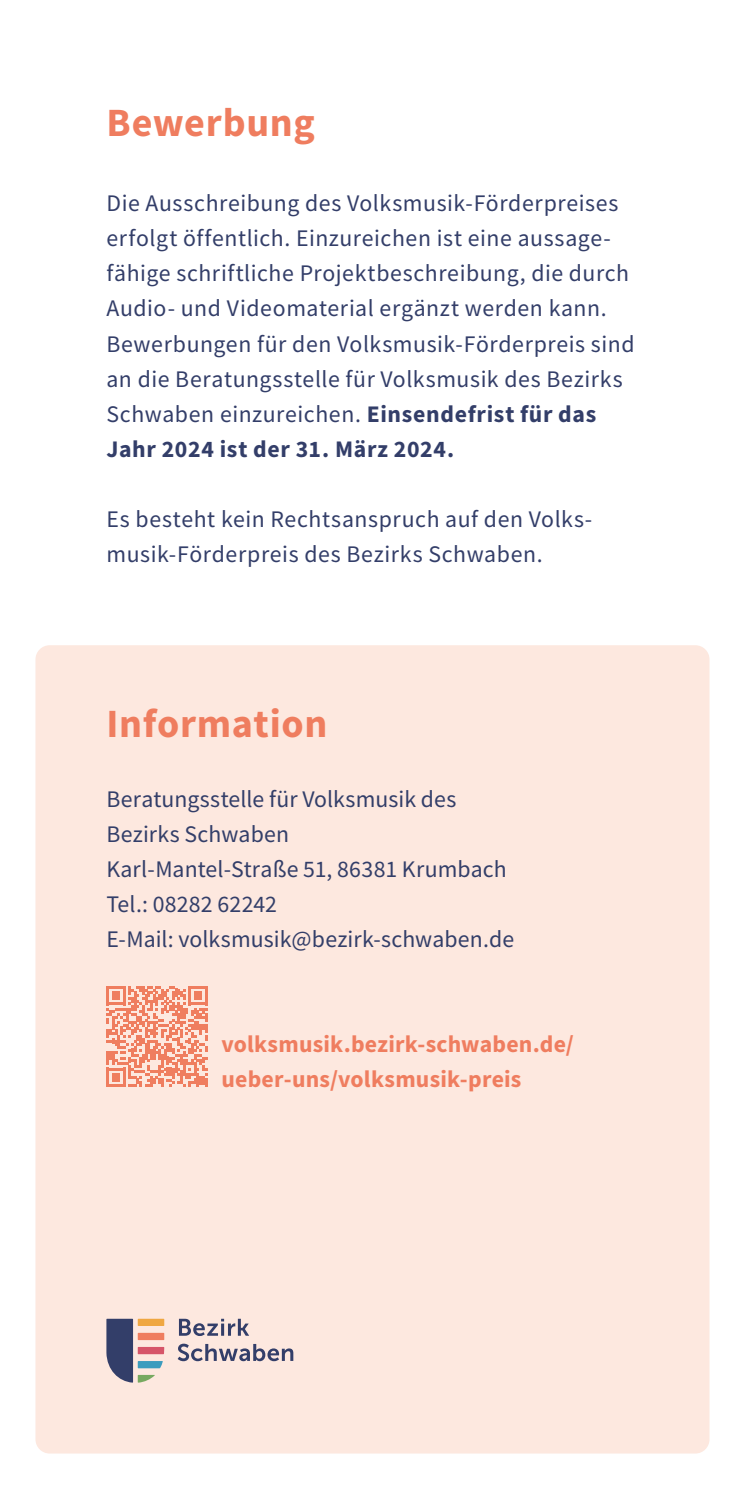
<style>
.page{position:relative;width:745px;height:1489px;background:#fff}
.page>*{position:absolute;margin:0;border:0;box-sizing:border-box;transform-origin:0 0}
.t1{font:700 40px "Source Sans Pro";letter-spacing:.015em;color:#ef7d5f}
.t2{font:23.75px/35px "Source Sans Pro";letter-spacing:.025em;color:#333e69}
.t3{font:23.75px/35px "Source Sans Pro";letter-spacing:.005em;color:#333e69}
.t4{font:700 23.75px/35px "Source Sans Pro";letter-spacing:.01em;color:#ef7d5f}
.s1{font-weight:700}
</style>
<div class="page">
<div style="left:35px;top:645px;width:674px;height:808px;background:#fde8df;border-radius:14px"></div>
<svg style="left:106px;top:986px;width:101px;height:100px"></svg>
<div style="left:138px;top:1332px;width:26px;height:7px;background:#ef7d5f"></div>
<div style="left:138px;top:1318px;width:26px;height:7px;background:#efa742"></div>
<svg style="left:106px;top:1318px;width:57px;height:64px"></svg>
<div style="left:138px;top:1346px;width:26px;height:7px;background:#d65569"></div>
<svg style="left:177px;top:1343px;width:116px;height:17px"></svg>
<svg style="left:179px;top:1318px;width:70px;height:17px"></svg>
<h1 class="t1" style="left:106px;top:96px;width:210px">Bewerbung</h1>
<p class="t2" style="left:106px;top:186px;width:529px">Die Ausschreibung des Volksmusik-Förderpreises erfolgt öffentlich. Einzureichen ist eine aussage&shy;fähige schriftliche Projektbeschreibung, die durch Audio- und Videomaterial ergänzt werden kann.<br>Bewerbungen für den Volksmusik-Förderpreis sind an die Beratungsstelle für Volksmusik des Bezirks Schwaben einzureichen. <span class="s1">Einsendefrist für das Jahr 2024 ist der 31. März 2024.</span></p>
<p class="t2" style="left:106px;top:501px;width:485px">Es besteht kein Rechtsanspruch auf den Volks&shy;musik-Förderpreis des Bezirks Schwaben.</p>
<h1 class="t1" style="left:106px;top:696px;width:222px">Information</h1>
<p class="t3" style="left:106px;top:781px;width:409px">Beratungsstelle für Volksmusik des<br>Bezirks Schwaben<br>Karl-Mantel-Straße 51, 86381 Krumbach<br>Tel.: 08282 62242<br>E-Mail: volksmusik@bezirk-schwaben.de</p>
<p class="t4" style="left:221px;top:1026px;width:354px">volksmusik.bezirk-schwaben.de/ ueber-uns/volksmusik-preis</p>
</div>
